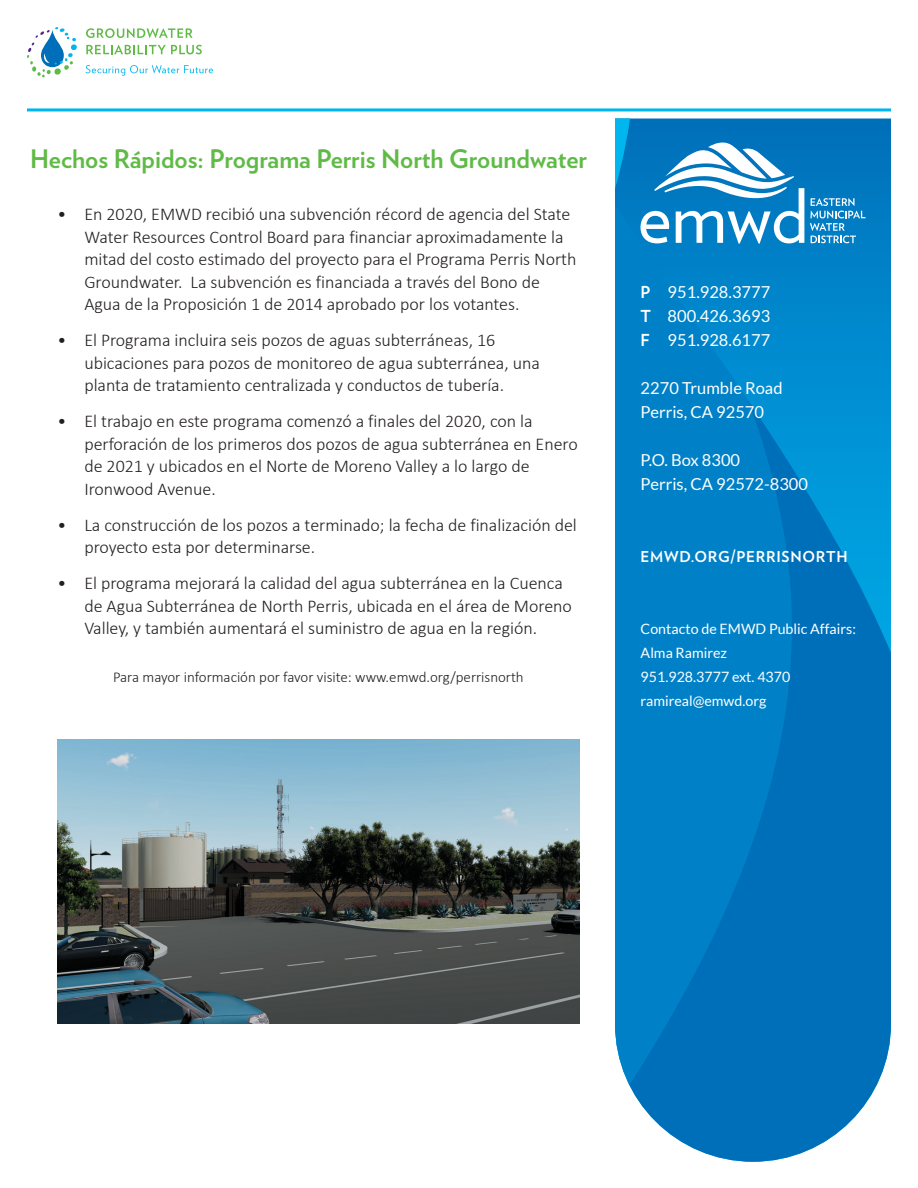
<style>
.page{position:relative;width:918px;height:1188px;background:#fff}
.page>*{position:absolute;margin:0;border:0;box-sizing:border-box;transform-origin:0 0}
.t1{font:700 25.5px "Verlag";color:#60bb46}
.t2{font:300 18px/22.5px "Calibri";color:#231f20}
.t3{font:16.5px/24px "Lato";color:#fff}
.t4{font:300 15px "Calibri";color:#231f20}
.t5{font:700 15px "Verlag";letter-spacing:.05em;color:#fff}
.t6{font:14.25px/24px "Lato";color:#fff}
.s1{font-family:"Verlag";font-weight:700}
</style>
<div class="page">
<svg style="left:792px;top:118px;width:99px;height:1038px;background:#0a7fc5"></svg>
<svg style="left:622px;top:1069px;width:170px;height:93px;fill:#006fba"></svg>
<hr style="left:27px;top:108px;width:864px;height:3px;background:#00b6ef">
<svg style="left:810px;top:198px;width:56px;height:45px;background:#3a99d0"></svg>
<svg style="left:615px;top:118px;width:189px;height:951px;background:#0881c6"></svg>
<svg style="left:86px;top:28px;width:107px;height:10px"></svg>
<svg style="left:86px;top:45px;width:116px;height:9px"></svg>
<svg style="left:86px;top:65px;width:127px;height:11px"></svg>
<svg style="left:27px;top:27px;width:50px;height:50px"></svg>
<img style="left:57px;top:740px;width:522px;height:283px">
<h1 class="t1" style="left:30px;top:139px;width:558px">Hechos Rápidos: Programa Perris North Groundwater</h1>
<p class="t2" style="left:84px;top:203px;width:494px;text-indent:-27px">• En 2020, EMWD recibió una subvención récord de agencia del State Water Resources Control Board para financiar aproximadamente la mitad del costo estimado del proyecto para el Programa Perris North Groundwater. La subvención es financiada a través del Bono de Agua de la Proposición 1 de 2014 aprobado por los votantes.</p>
<p class="t2" style="left:84px;top:329px;width:457px;text-indent:-27px">• El Programa incluira seis pozos de aguas subterráneas, 16 ubicaciones para pozos de monitoreo de agua subterránea, una planta de tratamiento centralizada y conductos de tubería.</p>
<p class="t2" style="left:84px;top:410px;width:495px;text-indent:-27px">• El trabajo en este programa comenzó a finales del 2020, con la perforación de los primeros dos pozos de agua subterránea en Enero de 2021 y ubicados en el Norte de Moreno Valley a lo largo de Ironwood Avenue.</p>
<p class="t2" style="left:84px;top:513px;width:494px;text-indent:-27px">• La construcción de los pozos a terminado; la fecha de finalización del proyecto esta por determinarse.</p>
<p class="t2" style="left:84px;top:572px;width:489px;text-indent:-27px">• El programa mejorará la calidad del agua subterránea en la Cuenca de Agua Subterránea de North Perris, ubicada en el área de Moreno<br>Valley, y también aumentará el suministro de agua en la región.</p>
<p class="t4" style="left:113px;top:668px;width:412px">Para mayor información por favor visite: www.emwd.org/perrisnorth</p>
<p class="t3" style="left:641px;top:280px;width:131px;text-align:justify"><span class="s1">P</span> 951.928.3777<br><span class="s1">T</span> 800.426.3693<br><span class="s1">F</span> 951.928.6177</p>
<p class="t3" style="left:641px;top:376px;width:143px">2270 Trumble Road<br>Perris, CA 92570</p>
<p class="t3" style="left:641px;top:448px;width:169px">P.O. Box 8300<br>Perris, CA 92572-8300</p>
<p class="t5" style="left:641px;top:545px;width:208px">EMWD.ORG/PERRISNORTH</p>
<p class="t6" style="left:641px;top:617px;width:217px">Contacto de EMWD Public Affairs:<br>Alma Ramirez<br>951.928.3777 ext. 4370 ramireal@emwd.org</p>
</div>
